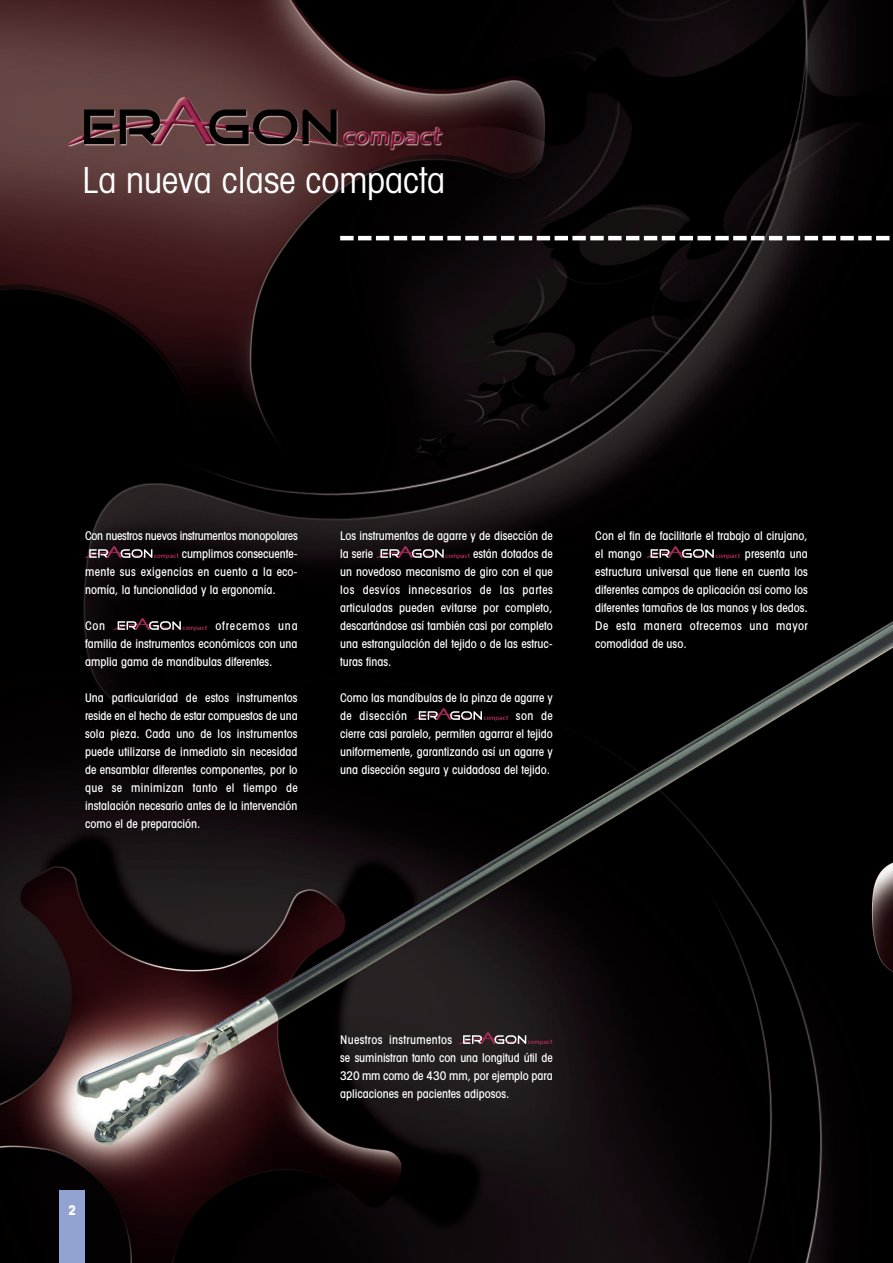
<style>
.page{position:relative;width:893px;height:1263px;background:#fff}
.page>*{position:absolute;margin:0;border:0;box-sizing:border-box;transform-origin:0 0}
.t1{font:condensed 36px "Avant Garde";color:#fff}
.t2{font:700 condensed 13.5px "Avant Garde";color:#fff}
.t3{font:500 condensed 12px/18px "Avant Garde";color:#fff;text-align:justify}
.t4{font:500 condensed 12px "Avant Garde";letter-spacing:-.02em;color:#fff}
.t5{font:500 condensed 12px "Avant Garde";letter-spacing:.03em;color:#fff}
</style>
<div class="page">
<img style="left:0;top:0;width:893px;height:1263px">
<div style="left:60px;top:1191px;width:25px;height:72px;background:#92a3d2"></div>
<svg style="left:354px;top:236px;width:539px;height:4px"></svg>
<hr style="left:340px;top:236px;width:14px;height:4px;background:#fff">
<svg style="left:114px;top:618px;width:93px;height:13px"></svg>
<svg style="left:85px;top:546px;width:94px;height:13px"></svg>
<svg style="left:376px;top:546px;width:94px;height:13px"></svg>
<svg style="left:415px;top:708px;width:93px;height:13px"></svg>
<svg style="left:646px;top:546px;width:94px;height:13px"></svg>
<svg style="left:459px;top:1032px;width:94px;height:13px"></svg>
<h1 class="t1" style="left:82px;top:167px;width:364px">La nueva clase compacta</h1>
<p class="t4" style="left:85px;top:531px;width:214px">Con nuestros nuevos instrumentos monopolares</p>
<p class="t3" style="left:182px;top:546px;width:117px">cumplimos consecuente-</p>
<p class="t5" style="left:85px;top:567px;width:214px">mente sus exigencias en cuento a la eco-</p>
<p class="t3" style="left:85px;top:582px;width:192px">nomía, la funcionalidad y la ergonomía.</p>
<p class="t3" style="left:85px;top:618px;width:22px">Con</p>
<p class="t3" style="left:85px;top:618px;width:214px;text-indent:130px">ofrecemos una familia de instrumentos económicos con una amplia gama de mandíbulas diferentes.</p>
<p class="t3" style="left:85px;top:690px;width:214px">Una particularidad de estos instrumentos reside en el hecho de estar compuestos de una sola pieza. Cada uno de los instrumentos puede utilizarse de inmediato sin necesidad de ensamblar diferentes componentes, por lo que se minimizan tanto el tiempo de instalación necesario antes de la intervención como el de preparación.</p>
<p class="t3" style="left:340px;top:528px;width:214px">Los instrumentos de agarre y de disección de la serie</p>
<p class="t3" style="left:340px;top:546px;width:214px;text-indent:133px">están dotados de un novedoso mecanismo de giro con el que los desvíos innecesarios de las partes articuladas pueden evitarse por completo, descartándose así también casi por completo una estrangulación del tejido o de las estruc&shy;turas finas.</p>
<p class="t3" style="left:340px;top:690px;width:214px">Como las mandíbulas de la pinza de agarre y de disección</p>
<p class="t3" style="left:340px;top:708px;width:214px;text-indent:176px">son de cierre casi paralelo, permiten agarrar el tejido uniformemente, garantizando así un agarre y una disección segura y cuidadosa del tejido.</p>
<p class="t3" style="left:595px;top:528px;width:214px">Con el fin de facilitarle el trabajo al cirujano, el mango</p>
<p class="t3" style="left:595px;top:546px;width:214px;text-indent:150px">presenta una estructura universal que tiene en cuenta los diferentes campos de aplicación así como los diferentes tamaños de las manos y los dedos.<br>De esta manera ofrecemos una mayor comodidad de uso.</p>
<p class="t2" style="left:69px;top:1205px;width:9px">2</p>
<p class="t3" style="left:340px;top:1032px;width:214px;text-align:left">Nuestros instrumentos<br>se suministran tanto con una longitud útil de 320 mm como de 430 mm, por ejemplo para aplicaciones en pacientes adiposos.</p>
</div>
